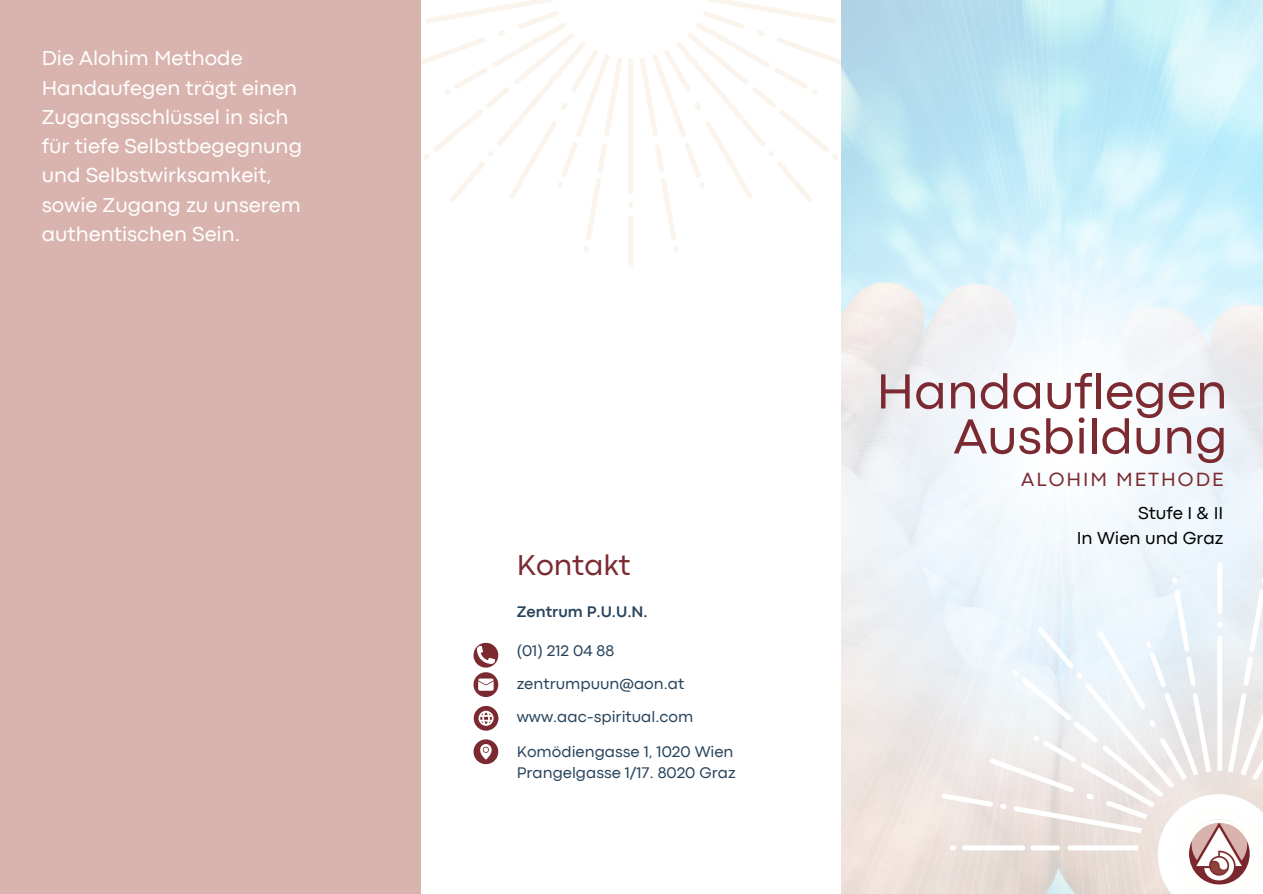
<style>
.page{position:relative;width:1263px;height:894px;background:#fff}
.page>*{position:absolute;margin:0;border:0;box-sizing:border-box;transform-origin:0 0}
.t1{font:51.3px/45px "Codec Pro";color:#7a2a30;text-align:right}
.t2{font:30px "Codec Pro";color:#7a2a30}
.t3{font:21px/29.2px "Codec Pro";color:#fff}
.t4{font:19.95px "Codec Pro";letter-spacing:.1em;color:#7a2a30}
.t5{font:18px/24.8px "Codec Pro";color:#000;text-align:right}
.t6{font:16.05px/32.7px "Codec Pro";color:#28445d}
.t7{font:700 16.05px "Codec Pro";color:#28445d}
</style>
<div class="page">
<svg style="left:673px;top:246px;width:5px;height:6px"></svg>
<svg style="left:640px;top:0;width:201px;height:240px"></svg>
<div style="left:628px;top:215px;width:5px;height:52px;background:#fbf4ed;border-radius:2px"></div>
<svg style="left:584px;top:246px;width:5px;height:6px"></svg>
<svg style="left:421px;top:0;width:212px;height:240px"></svg>
<img style="left:841px;top:0;width:422px;height:893px">
<div style="left:0;top:0;width:421px;height:893px;background:#d9b4af"></div>
<svg style="left:1172px;top:577px;width:6px;height:6px"></svg>
<div style="left:1217px;top:562px;width:5px;height:52px;background:#fff;border-radius:2px"></div>
<svg style="left:1261px;top:577px;width:2px;height:6px"></svg>
<svg style="left:942px;top:589px;width:321px;height:304px"></svg>
<svg style="left:473px;top:642px;width:25px;height:54px"></svg>
<svg style="left:473px;top:739px;width:25px;height:25px"></svg>
<svg style="left:474px;top:705px;width:24px;height:25px"></svg>
<p class="t3" style="left:42px;top:45px;width:262px">Die Alohim Methode<br>Handaufegen trägt einen<br>Zugangsschlüssel in sich für tiefe Selbstbegegnung und Selbstwirksamkeit, sowie Zugang zu unserem authentischen Sein.</p>
<h2 class="t2" style="left:517px;top:554px;width:115px">Kontakt</h2>
<p class="t7" style="left:517px;top:605px;width:133px">Zentrum P.U.U.N.</p>
<p class="t6" style="left:517px;top:635px;width:178px">(01) 212 04 88 zentrumpuun@aon.at www.aac-spiritual.com</p>
<p class="t6" style="left:517px;top:741px;width:220px;line-height:21.6px">Komödiengasse 1, 1020 Wien<br>Prangelgasse 1/17. 8020 Graz</p>
<h1 class="t1" style="left:876px;top:372px;width:353px">Handauflegen<br>Ausbildung</h1>
<p class="t4" style="left:1021px;top:472px;width:204px">ALOHIM METHODE</p>
<p class="t5" style="left:1077px;top:502px;width:148px">Stufe I &amp; II<br>In Wien und Graz</p>
</div>
